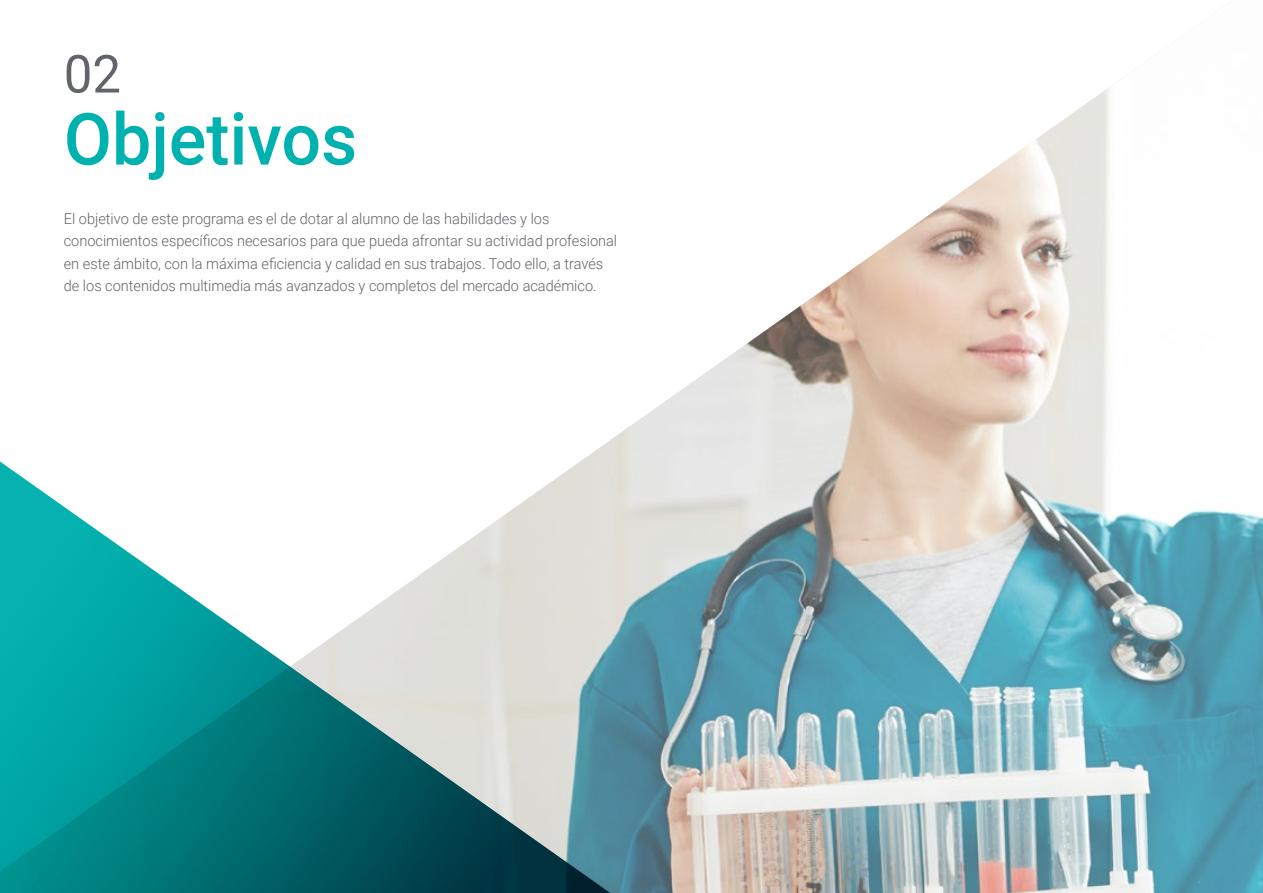
<style>
.page{position:relative;width:1263px;height:893px;background:#fff}
.page>*{position:absolute;margin:0;border:0;box-sizing:border-box;transform-origin:0 0}
.t1{font:500 72px "Roboto";color:#00b2af}
.t2{font:52.5px "Roboto";color:#61646a}
.t3{font:300 15px/22.5px "Roboto";color:#61646a}
</style>
<div class="page">
<img style="left:602px;top:86px;width:661px;height:807px">
<svg style="left:0;top:446px;width:640px;height:447px"></svg>
<h2 class="t2" style="left:64px;top:37px;width:59px">02</h2>
<h1 class="t1" style="left:64px;top:89px;width:295px">Objetivos</h1>
<p class="t3" style="left:64px;top:207px;width:555px">El objetivo de este programa es el de dotar al alumno de las habilidades y los conocimientos específicos necesarios para que pueda afrontar su actividad profesional en este ámbito, con la máxima eficiencia y calidad en sus trabajos. Todo ello, a través de los contenidos multimedia más avanzados y completos del mercado académico.</p>
</div>
